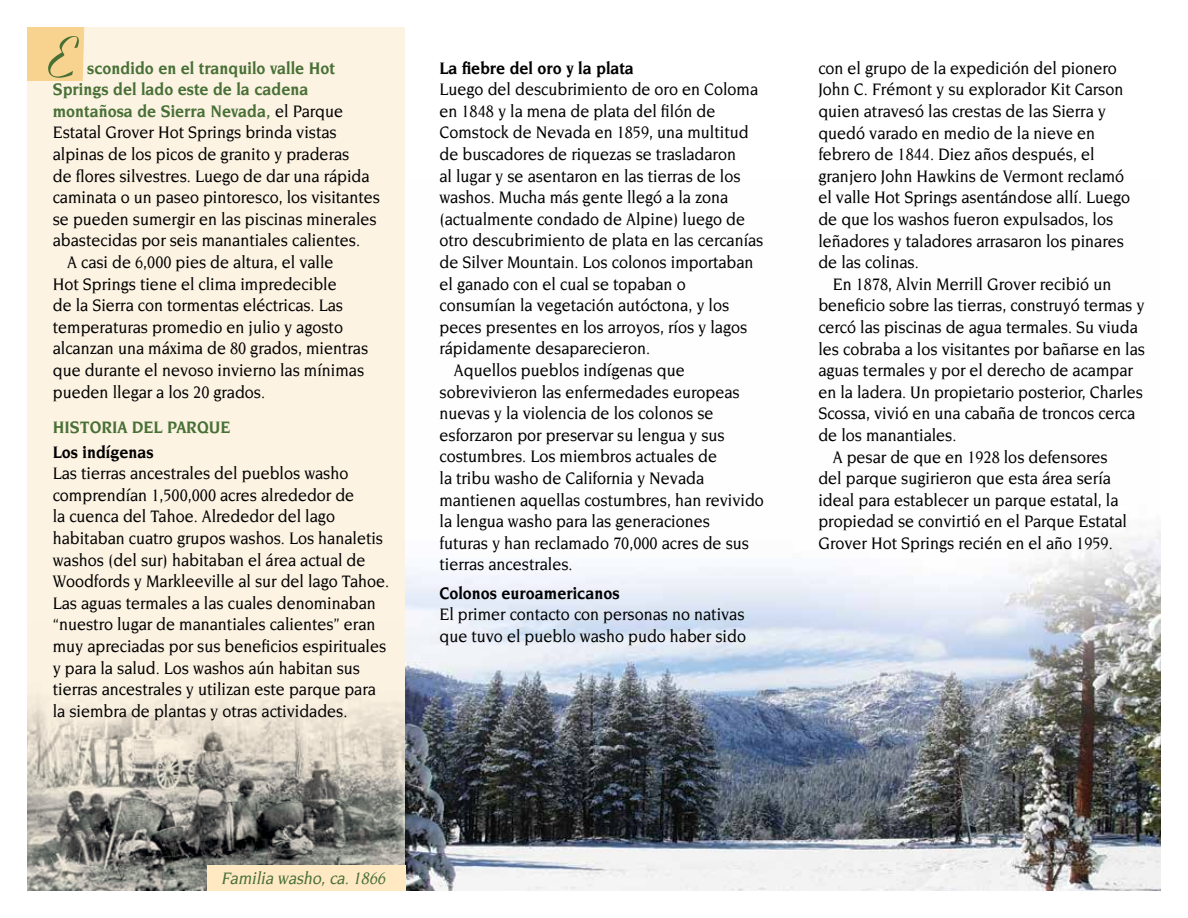
<style>
.page{position:relative;width:1188px;height:918px;background:#fff}
.page>*{position:absolute;margin:0;border:0;box-sizing:border-box;transform-origin:0 0}
.t1{font:700 57px "Ribbon 131 BT";color:#487036;scale:.9 1}
.t2{font:500 18px/21.6px "Novarese";color:#000;scale:.9 1}
.t3{font:700 18px "Novarese";color:#487036;scale:.9 1}
.t4{font:700 18px "Novarese";color:#000;scale:.9 1}
.t5{font:italic 500 18px "Novarese";color:#487036;scale:.9 1}
.s1{font-weight:500;color:#000}
</style>
<div class="page">
<img style="left:405px;top:530px;width:756px;height:361px">
<div style="left:27px;top:27px;width:378px;height:864px;background:#fdf3e3"></div>
<img style="left:27px;top:695px;width:378px;height:196px">
<div style="left:207px;top:866px;width:199px;height:25px;background:#ffe9c3"></div>
<div style="left:27px;top:27px;width:57px;height:54px;background:#f7d38f"></div>
<h1 class="t1" style="left:50px;top:25px;width:34px">E</h1>
<p class="t3" style="left:87px;top:58px;width:277px">scondido en el tranquilo valle Hot</p>
<p class="t3" style="left:53px;top:79px;width:286px">Springs del lado este de la cadena</p>
<p class="t3" style="left:53px;top:101px;width:324px">montañosa de Sierra Nevada, <span class="s1">el Parque</span></p>
<p class="t2" style="left:53px;top:122px;width:317px">Estatal Grover Hot Springs brinda vistas</p>
<p class="t2" style="left:53px;top:143px;width:331px">alpinas de los picos de granito y praderas</p>
<p class="t2" style="left:53px;top:165px;width:354px">de flores silvestres. Luego de dar una rápida</p>
<p class="t2" style="left:53px;top:187px;width:365px">caminata o un paseo pintoresco, los visitantes</p>
<p class="t2" style="left:53px;top:208px;width:361px">se pueden sumergir en las piscinas minerales</p>
<p class="t2" style="left:53px;top:230px;width:343px">abastecidas por seis manantiales calientes.</p>
<p class="t2" style="left:67px;top:251px;width:298px">A casi de 6,000 pies de altura, el valle</p>
<p class="t2" style="left:53px;top:273px;width:317px">Hot Springs tiene el clima impredecible</p>
<p class="t2" style="left:53px;top:295px;width:324px">de la Sierra con tormentas eléctricas. Las</p>
<p class="t2" style="left:53px;top:316px;width:324px">temperaturas promedio en julio y agosto</p>
<p class="t2" style="left:53px;top:338px;width:352px">alcanzan una máxima de 80 grados, mientras</p>
<p class="t2" style="left:53px;top:359px;width:348px">que durante el nevoso invierno las mínimas</p>
<p class="t2" style="left:53px;top:381px;width:238px">pueden llegar a los 20 grados.</p>
<p class="t3" style="left:53px;top:417px;width:199px">HISTORIA DEL PARQUE</p>
<p class="t4" style="left:53px;top:442px;width:114px">Los indígenas</p>
<p class="t2" style="left:53px;top:462px;width:375px">Las tierras ancestrales del pueblos washo comprendían 1,500,000 acres alrededor de<br>la cuenca del Tahoe. Alrededor del lago habitaban cuatro grupos washos. Los hanaletis washos (del sur) habitaban el área actual de Woodfords y Markleeville al sur del lago Tahoe.<br>Las aguas termales a las cuales denominaban “nuestro lugar de manantiales calientes” eran muy apreciadas por sus beneficios espirituales y para la salud. Los washos aún habitan sus tierras ancestrales y utilizan este parque para la siembra de plantas y otras actividades.</p>
<p class="t4" style="left:440px;top:58px;width:218px">La fiebre del oro y la plata</p>
<p class="t2" style="left:440px;top:79px;width:356px">Luego del descubrimiento de oro en Coloma</p>
<p class="t2" style="left:440px;top:100px;width:308px">en 1848 y la mena de plata del filón de</p>
<p class="t2" style="left:440px;top:122px;width:345px">Comstock de Nevada en 1859, una multitud</p>
<p class="t2" style="left:440px;top:143px;width:331px">de buscadores de riquezas se trasladaron</p>
<p class="t2" style="left:440px;top:165px;width:336px">al lugar y se asentaron en las tierras de los</p>
<p class="t2" style="left:440px;top:187px;width:323px">washos. Mucha más gente llegó a la zona</p>
<p class="t2" style="left:440px;top:208px;width:341px">(actualmente condado de Alpine) luego de</p>
<p class="t2" style="left:440px;top:230px;width:361px">otro descubrimiento de plata en las cercanías</p>
<p class="t2" style="left:440px;top:251px;width:351px">de Silver Mountain. Los colonos importaban</p>
<p class="t2" style="left:440px;top:273px;width:275px">el ganado con el cual se topaban o</p>
<p class="t2" style="left:440px;top:295px;width:324px">consumían la vegetación autóctona, y los</p>
<p class="t2" style="left:440px;top:316px;width:344px">peces presentes en los arroyos, ríos y lagos</p>
<p class="t2" style="left:440px;top:338px;width:236px">rápidamente desaparecieron.</p>
<p class="t2" style="left:454px;top:359px;width:258px">Aquellos pueblos indígenas que</p>
<p class="t2" style="left:440px;top:381px;width:335px">sobrevivieron las enfermedades europeas</p>
<p class="t2" style="left:440px;top:403px;width:306px">nuevas y la violencia de los colonos se</p>
<p class="t2" style="left:440px;top:424px;width:319px">esforzaron por preservar su lengua y sus</p>
<p class="t2" style="left:440px;top:446px;width:310px">costumbres. Los miembros actuales de</p>
<p class="t2" style="left:440px;top:467px;width:296px">la tribu washo de California y Nevada</p>
<p class="t2" style="left:440px;top:489px;width:362px">mantienen aquellas costumbres, han revivido</p>
<p class="t2" style="left:440px;top:511px;width:302px">la lengua washo para las generaciones</p>
<p class="t2" style="left:440px;top:532px;width:345px">futuras y han reclamado 70,000 acres de sus</p>
<p class="t2" style="left:440px;top:554px;width:149px">tierras ancestrales.</p>
<p class="t4" style="left:440px;top:583px;width:202px">Colonos euroamericanos</p>
<p class="t2" style="left:440px;top:604px;width:342px">El primer contacto con personas no nativas que tuvo el pueblo washo pudo haber sido</p>
<p class="t2" style="left:818px;top:57px;width:348px">con el grupo de la expedición del pionero John C. Frémont y su explorador Kit Carson quien atravesó las crestas de las Sierra y quedó varado en medio de la nieve en febrero de 1844. Diez años después, el granjero John Hawkins de Vermont reclamó el valle Hot Springs asentándose allí. Luego de que los washos fueron expulsados, los leñadores y taladores arrasaron los pinares de las colinas.</p>
<p class="t2" style="left:833px;top:273px;width:311px">En 1878, Alvin Merrill Grover recibió un</p>
<p class="t2" style="left:818px;top:295px;width:364px">beneficio sobre las tierras, construyó termas y</p>
<p class="t2" style="left:818px;top:316px;width:356px">cercó las piscinas de agua termales. Su viuda</p>
<p class="t2" style="left:818px;top:338px;width:365px">les cobraba a los visitantes por bañarse en las</p>
<p class="t2" style="left:818px;top:359px;width:351px">aguas termales y por el derecho de acampar</p>
<p class="t2" style="left:818px;top:381px;width:362px">en la ladera. Un propietario posterior, Charles</p>
<p class="t2" style="left:818px;top:403px;width:354px">Scossa, vivió en una cabaña de troncos cerca</p>
<p class="t2" style="left:818px;top:424px;width:155px">de los manantiales.</p>
<p class="t2" style="left:833px;top:446px;width:307px">A pesar de que en 1928 los defensores</p>
<p class="t2" style="left:818px;top:467px;width:327px">del parque sugirieron que esta área sería</p>
<p class="t2" style="left:818px;top:489px;width:335px">ideal para establecer un parque estatal, la</p>
<p class="t2" style="left:818px;top:511px;width:345px">propiedad se convirtió en el Parque Estatal</p>
<p class="t2" style="left:818px;top:532px;width:329px">Grover Hot Springs recién en el año 1959.</p>
<p class="t5" style="left:221px;top:868px;width:188px">Familia washo,ca.1866</p>
</div>
